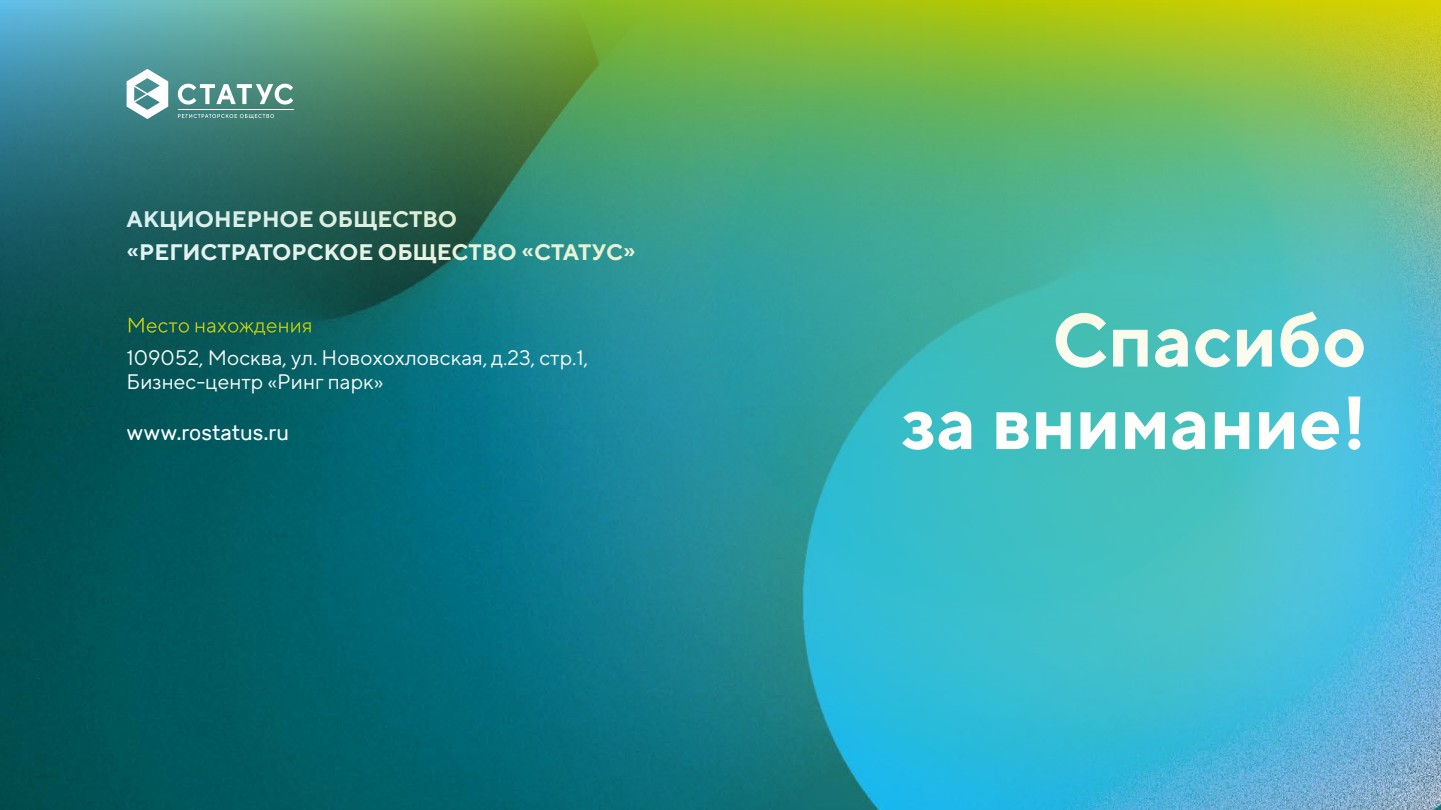
<style>
.page{position:relative;width:1441px;height:810px;background:#fff}
.page>*{position:absolute;margin:0;border:0;box-sizing:border-box;transform-origin:0 0}
.t1{font:700 75px/82.5px "TT Norms";color:#fff;text-align:right}
.t2{font:700 22.5px/33px "TT Norms";color:#fff}
.t3{font:21px/33px "TT Norms";color:#fff}
.t4{font:21px "Rubik";color:#fff}
</style>
<div class="page">
<img style="left:0;top:524px;width:459px;height:286px">
<svg style="left:459px;top:524px;width:981px;height:286px;background:#2fa2b7"></svg>
<img style="left:0;top:0;width:1440px;height:524px">
<svg style="left:178px;top:84px;width:115px;height:21px"></svg>
<svg style="left:178px;top:114px;width:96px;height:5px"></svg>
<hr style="left:178px;top:109px;width:115px;height:1px;background:#fff">
<svg style="left:127px;top:69px;width:41px;height:50px"></svg>
<p class="t2" style="left:127px;top:203px;width:510px">АКЦИОНЕРНОЕ ОБЩЕСТВО «РЕГИСТРАТОРСКОЕ ОБЩЕСТВО «СТАТУС»</p>
<p class="t3" style="left:127px;top:308px;width:463px">Место нахождения<br>109052, Москва, ул. Новохохловская, д.23, стр.1,</p>
<p class="t3" style="left:127px;top:365px;width:258px">Бизнес-центр «Ринг парк»</p>
<p class="t4" style="left:127px;top:422px;width:164px">www.rostatus.ru</p>
<h1 class="t1" style="left:901px;top:297px;width:466px">Спасибо<br>за внимание!</h1>
</div>
